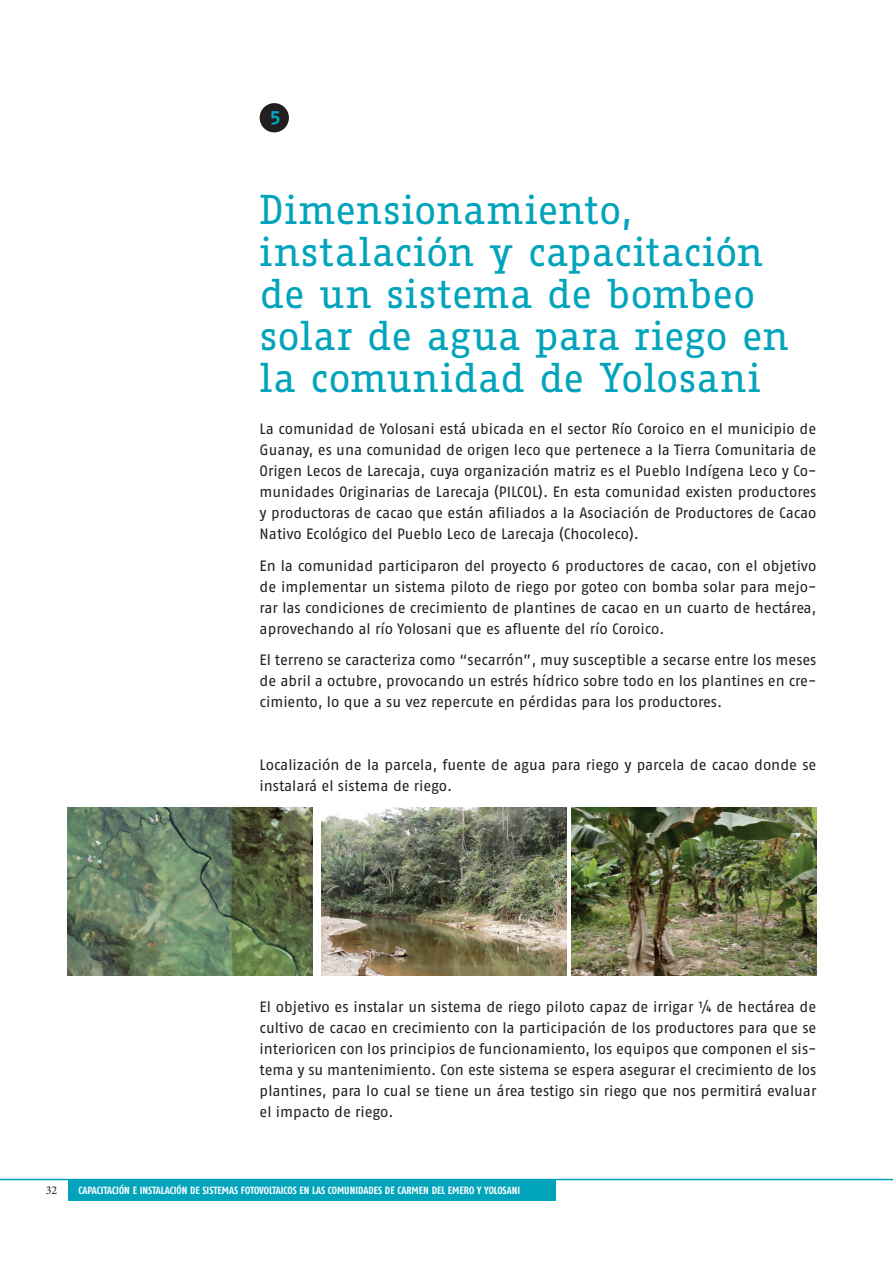
<style>
.page{position:relative;width:893px;height:1263px;background:#fff}
.page>*{position:absolute;margin:0;border:0;box-sizing:border-box;transform-origin:0 0}
.t1{font:40.5px/42px "Fago Office Serif";letter-spacing:-.01em;color:#02a4bc}
.t2{font:700 19.5px "Fago No Lf";color:#02a4bc}
.t3{font:15px/21px "Fago No";letter-spacing:-.005em;color:#231f20;text-align:justify}
.t4{font:12px "Minion Pro";color:#231f20}
.t5{font:700 10.5px "Fago Co";color:#fff}
</style>
<div class="page">
<div style="left:68px;top:1179px;width:487px;height:21px;background:#02a4bc"></div>
<hr style="left:0;top:1179px;width:893px;height:1px;background:#02a4bc">
<div style="left:260px;top:103px;width:29px;height:29px;background:#231f20;border-radius:50%"></div>
<img style="left:571px;top:808px;width:245px;height:168px">
<img style="left:67px;top:808px;width:245px;height:168px">
<img style="left:321px;top:808px;width:246px;height:168px">
<h2 class="t2" style="left:270px;top:106px;width:12px">5</h2>
<h1 class="t1" style="left:260px;top:189px;width:531px">Dimensionamiento, instalación y capacitación de un sistema de bombeo solar de agua para riego en la comunidad de Yolosani</h1>
<p class="t3" style="left:260px;top:418px;width:558px">La comunidad de Yolosani está ubicada en el sector Río Coroico en el municipio de Guanay, es una comunidad de origen leco que pertenece a la Tierra Comunitaria de Origen Lecos de Larecaja, cuya organización matriz es el Pueblo Indígena Leco y Co&shy;munidades Originarias de Larecaja (PILCOL). En esta comunidad existen productores y productoras de cacao que están afiliados a la Asociación de Productores de Cacao Nativo Ecológico del Pueblo Leco de Larecaja (Chocoleco).</p>
<p class="t3" style="left:260px;top:555px;width:558px">En la comunidad participaron del proyecto 6 productores de cacao, con el objetivo de implementar un sistema piloto de riego por goteo con bomba solar para mejo&shy;rar las condiciones de crecimiento de plantines de cacao en un cuarto de hectárea, aprovechando al río Yolosani que es afluente del río Coroico.</p>
<p class="t3" style="left:260px;top:649px;width:558px">El terreno se caracteriza como “secarrón”, muy susceptible a secarse entre los meses de abril a octubre, provocando un estrés hídrico sobre todo en los plantines en cre&shy;cimiento, lo que a su vez repercute en pérdidas para los productores.</p>
<p class="t3" style="left:260px;top:754px;width:558px">Localización de la parcela, fuente de agua para riego y parcela de cacao donde se instalará el sistema de riego.</p>
<p class="t3" style="left:260px;top:996px;width:558px">El objetivo es instalar un sistema de riego piloto capaz de irrigar ¼ de hectárea de cultivo de cacao en crecimiento con la participación de los productores para que se interioricen con los principios de funcionamiento, los equipos que componen el sis&shy;tema y su mantenimiento. Con este sistema se espera asegurar el crecimiento de los plantines, para lo cual se tiene un área testigo sin riego que nos permitirá evaluar el impacto de riego.</p>
<p class="t4" style="left:46px;top:1182px;width:13px">32</p>
<p class="t5" style="left:78px;top:1185px;width:443px">CAPACITACIÓN E INSTALACIÓN DE SISTEMAS FOTOVOLTAICOS EN LAS COMUNIDADES DE CARMEN DEL EMERO Y YOLOSANI</p>
</div>
